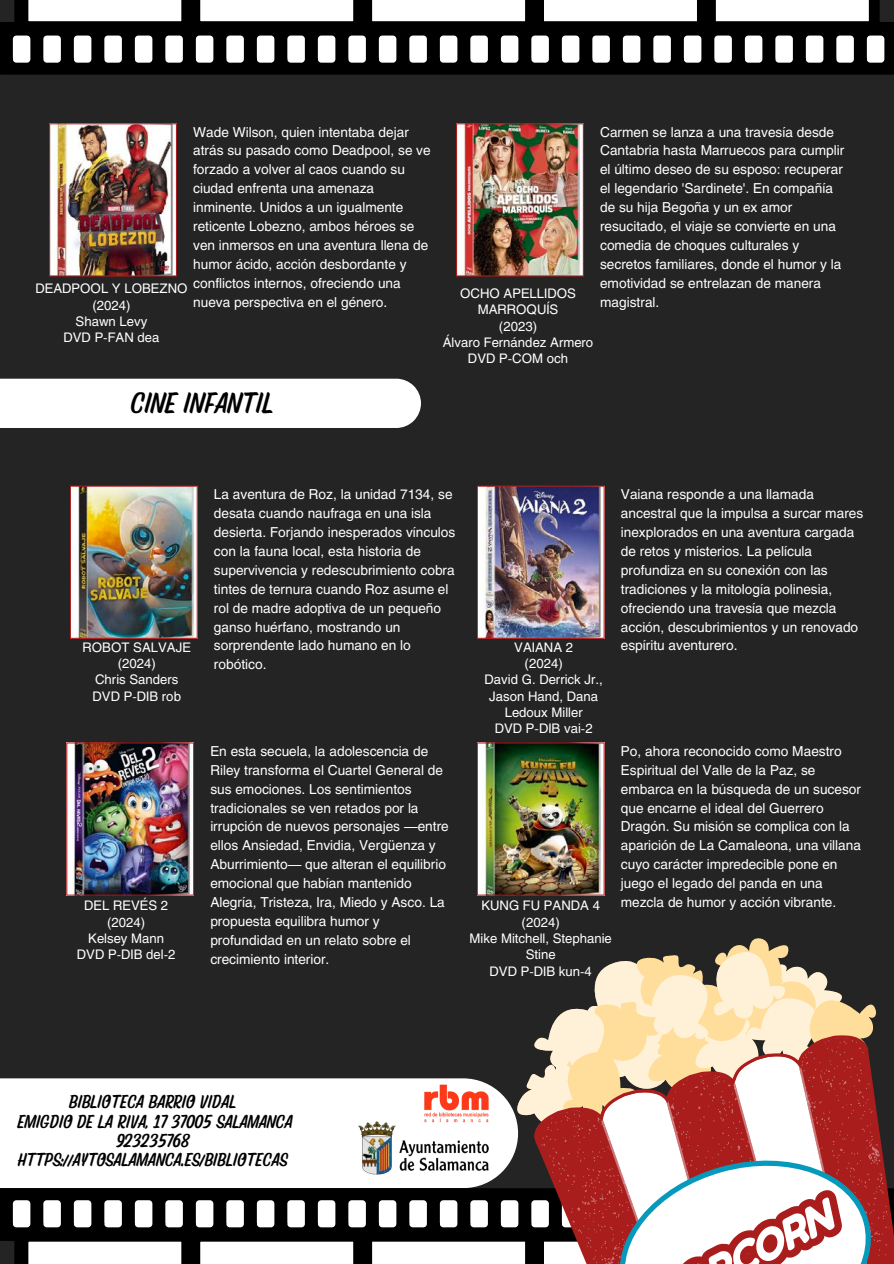
<style>
.page{position:relative;width:894px;height:1264px;background:#fff}
.page>*{position:absolute;margin:0;border:0;box-sizing:border-box;transform-origin:0 0}
.t1{font:28.95px "Ayr Tropika Island Script Casual";color:#000}
.t2{font:18.45px/19.2px "Ayr Tropika Island Script Casual";color:#000;text-align:center}
.t3{font:13.65px/18.9px "Helios";color:#fff}
.t4{font:13.05px/16.4px "Helios";color:#fff;text-align:center}
</style>
<div class="page">
<div style="left:0;top:0;width:893px;height:1263px;background:#242424"></div>
<div style="left:0;top:0;width:893px;height:75px;background:#000"></div>
<svg style="left:27px;top:0;width:156px;height:23px;background:#e6e6e6"></svg>
<svg style="left:199px;top:0;width:156px;height:23px;background:#e6e6e6"></svg>
<svg style="left:370px;top:0;width:156px;height:23px;background:#e6e6e6"></svg>
<svg style="left:542px;top:0;width:156px;height:23px;background:#e6e6e6"></svg>
<svg style="left:714px;top:0;width:156px;height:23px;background:#e6e6e6"></svg>
<svg style="left:10px;top:33px;width:23px;height:32px"></svg>
<svg style="left:41px;top:33px;width:23px;height:32px"></svg>
<svg style="left:71px;top:33px;width:23px;height:32px"></svg>
<svg style="left:102px;top:33px;width:23px;height:32px"></svg>
<svg style="left:132px;top:33px;width:23px;height:32px"></svg>
<svg style="left:162px;top:33px;width:23px;height:32px"></svg>
<svg style="left:193px;top:33px;width:23px;height:32px"></svg>
<svg style="left:223px;top:33px;width:23px;height:32px"></svg>
<svg style="left:254px;top:33px;width:23px;height:32px"></svg>
<svg style="left:284px;top:33px;width:23px;height:32px"></svg>
<svg style="left:315px;top:33px;width:23px;height:32px"></svg>
<svg style="left:345px;top:33px;width:23px;height:32px"></svg>
<svg style="left:376px;top:33px;width:23px;height:32px"></svg>
<svg style="left:406px;top:33px;width:23px;height:32px"></svg>
<svg style="left:437px;top:33px;width:23px;height:32px"></svg>
<svg style="left:467px;top:33px;width:23px;height:32px"></svg>
<svg style="left:498px;top:33px;width:23px;height:32px"></svg>
<svg style="left:528px;top:33px;width:23px;height:32px"></svg>
<svg style="left:559px;top:33px;width:23px;height:32px"></svg>
<svg style="left:589px;top:33px;width:23px;height:32px"></svg>
<svg style="left:620px;top:33px;width:23px;height:32px"></svg>
<svg style="left:650px;top:33px;width:23px;height:32px"></svg>
<svg style="left:681px;top:33px;width:23px;height:32px"></svg>
<svg style="left:711px;top:33px;width:23px;height:32px"></svg>
<svg style="left:741px;top:33px;width:23px;height:32px"></svg>
<svg style="left:772px;top:33px;width:23px;height:32px"></svg>
<svg style="left:802px;top:33px;width:23px;height:32px"></svg>
<svg style="left:833px;top:33px;width:23px;height:32px"></svg>
<svg style="left:863px;top:33px;width:23px;height:32px"></svg>
<div style="left:0;top:1188px;width:193px;height:75px;background:#000"></div>
<svg style="left:27px;top:1239px;width:156px;height:24px;background:#dedede"></svg>
<svg style="left:10px;top:1197px;width:23px;height:32px"></svg>
<svg style="left:41px;top:1197px;width:23px;height:32px"></svg>
<svg style="left:71px;top:1197px;width:23px;height:32px"></svg>
<svg style="left:102px;top:1197px;width:23px;height:32px"></svg>
<svg style="left:132px;top:1197px;width:23px;height:32px"></svg>
<svg style="left:162px;top:1197px;width:23px;height:32px"></svg>
<svg style="left:518px;top:938px;width:344px;height:195px"></svg>
<svg style="left:529px;top:1027px;width:364px;height:236px;background:#cf9988"></svg>
<svg style="left:193px;top:1133px;width:699px;height:130px;background:#a78687"></svg>
<div style="left:0;top:1078px;width:518px;height:110px;background:#fff"></div>
<img style="left:357px;top:1121px;width:136px;height:53px">
<img style="left:419px;top:1078px;width:75px;height:55px">
<img style="left:49px;top:123px;width:128px;height:153px">
<img style="left:456px;top:123px;width:127px;height:153px">
<img style="left:70px;top:485px;width:128px;height:154px">
<img style="left:66px;top:742px;width:128px;height:153px">
<img style="left:477px;top:485px;width:127px;height:154px">
<img style="left:477px;top:742px;width:127px;height:153px">
<div style="left:0;top:379px;width:421px;height:49px;background:#fff"></div>
<p class="t3" style="left:193px;top:122px;width:239px">Wade Wilson, quien intentaba dejar atrás su pasado como Deadpool, se ve forzado a volver al caos cuando su ciudad enfrenta una amenaza inminente. Unidos a un igualmente reticente Lobezno, ambos héroes se ven inmersos en una aventura llena de humor ácido, acción desbordante y conflictos internos, ofreciendo una nueva perspectiva en el género.</p>
<p class="t3" style="left:600px;top:122px;width:246px">Carmen se lanza a una travesía desde Cantabria hasta Marruecos para cumplir el último deseo de su esposo: recuperar el legendario 'Sardinete'. En compañía de su hija Begoña y un ex amor resucitado, el viaje se convierte en una comedia de choques culturales y secretos familiares, donde el humor y la emotividad se entrelazan de manera magistral.</p>
<p class="t4" style="left:35px;top:280px;width:154px">DEADPOOL Y LOBEZNO (2024)<br>Shawn Levy<br>DVD P-FAN dea</p>
<p class="t4" style="left:442px;top:285px;width:152px">OCHO APELLIDOS<br>MARROQUÍS<br>(2023)<br>Álvaro Fernández Armero<br>DVD P-COM och</p>
<p class="t1" style="left:130px;top:384px;width:145px">CINE INFANTIL</p>
<h3 class="t3" style="left:214px;top:484px;width:243px">La aventura de Roz, la unidad 7134, se desata cuando naufraga en una isla desierta. Forjando inesperados vínculos con la fauna local, esta historia de supervivencia y redescubrimiento cobra tintes de ternura cuando Roz asume el rol de madre adoptiva de un pequeño ganso huérfano, mostrando un sorprendente lado humano en lo robótico.</h3>
<p class="t4" style="left:83px;top:638px;width:110px">ROBOT SALVAJE (2024)<br>Chris Sanders<br>DVD P-DIB rob</p>
<p class="t4" style="left:514px;top:638px;width:60px">VAIANA 2</p>
<p class="t4" style="left:524px;top:654px;width:40px">(2024)</p>
<p class="t4" style="left:484px;top:671px;width:120px">David G. Derrick Jr.,<br>Jason Hand, Dana<br>Ledoux Miller</p>
<p class="t4" style="left:494px;top:720px;width:99px">DVD P-DIB vai-2</p>
<p class="t4" style="left:84px;top:897px;width:86px">DEL REVÉS 2</p>
<p class="t4" style="left:107px;top:913px;width:40px">(2024)</p>
<p class="t4" style="left:88px;top:929px;width:77px">Kelsey Mann</p>
<p class="t4" style="left:77px;top:946px;width:100px">DVD P-DIB del-2</p>
<h1 class="t3" style="left:210px;top:741px;width:240px">En esta secuela, la adolescencia de Riley transforma el Cuartel General de sus emociones. Los sentimientos tradicionales se ven retados por la irrupción de nuevos personajes —entre ellos Ansiedad, Envidia, Vergüenza y Aburrimiento— que alteran el equilibrio emocional que habían mantenido Alegría, Tristeza, Ira, Miedo y Asco. La propuesta equilibra humor y profundidad en un relato sobre el crecimiento interior.</h1>
<p class="t4" style="left:481px;top:897px;width:120px">KUNG FU PANDA 4</p>
<p class="t4" style="left:521px;top:913px;width:40px">(2024)</p>
<p class="t4" style="left:469px;top:929px;width:144px">Mike Mitchell, Stephanie<br>Stine</p>
<p class="t4" style="left:489px;top:962px;width:104px">DVD P-DIB kun-4</p>
<p class="t3" style="left:620px;top:484px;width:244px">Vaiana responde a una llamada ancestral que la impulsa a surcar mares inexplorados en una aventura cargada de retos y misterios. La película profundiza en su conexión con las tradiciones y la mitología polinesia, ofreciendo una travesía que mezcla acción, descubrimientos y un renovado espíritu aventurero.</p>
<p class="t3" style="left:620px;top:741px;width:242px">Po, ahora reconocido como Maestro Espiritual del Valle de la Paz, se embarca en la búsqueda de un sucesor que encarne el ideal del Guerrero Dragón. Su misión se complica con la aparición de La Camaleona, una villana cuyo carácter impredecible pone en juego el legado del panda en una mezcla de humor y acción vibrante.</p>
<p class="t2" style="left:17px;top:1091px;width:277px">BIBLIOTECA BARRIO VIDAL<br>EMIGDIO DE LA RIVA, 17 37005 SALAMANCA<br>923235768<br>HTTPS://AYTOSALAMANCA.ES/BIBLIOTECAS</p>
</div>
